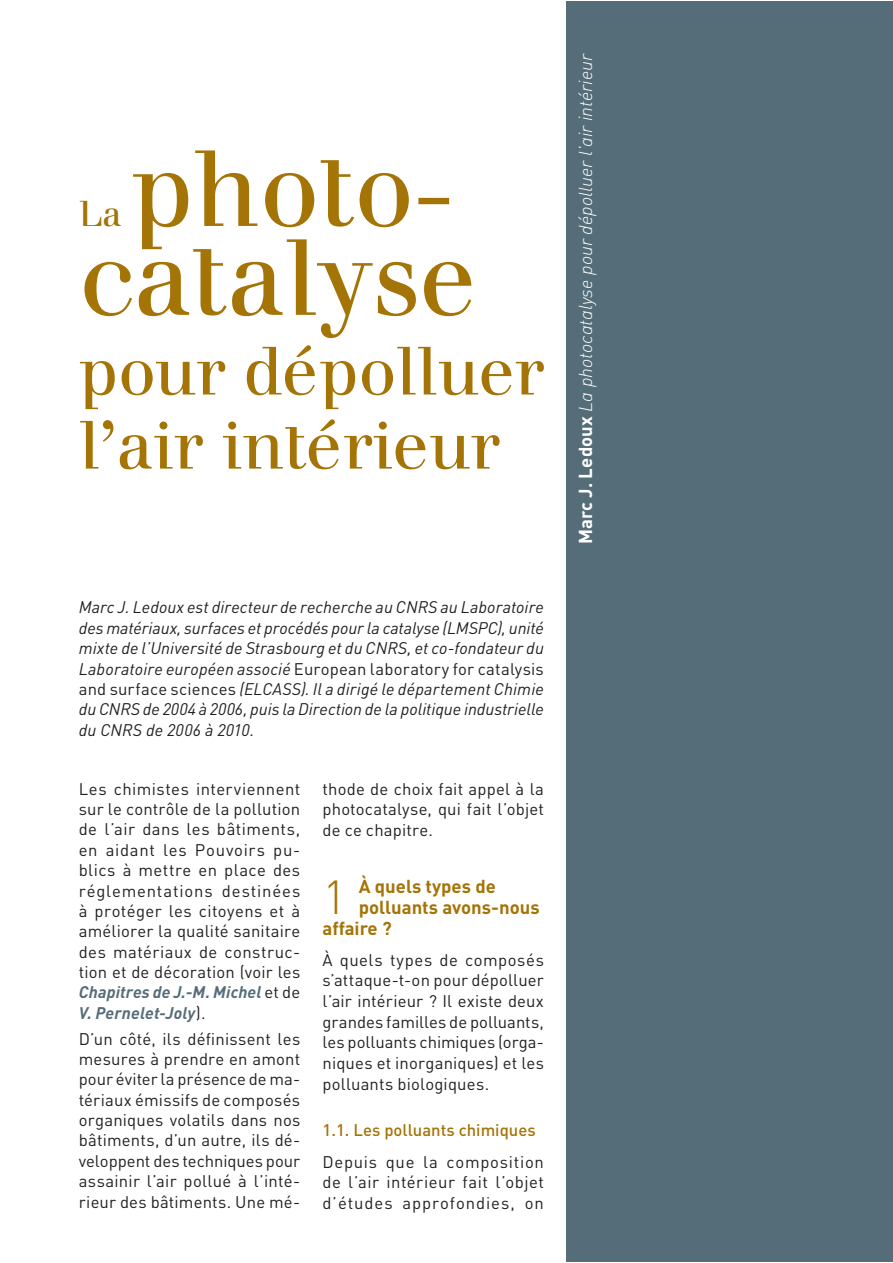
<style>
.page{position:relative;width:893px;height:1263px;background:#fff}
.page>*{position:absolute;margin:0;border:0;box-sizing:border-box;transform-origin:0 0}
.t1{font:105.6px/88.9px "Apfelbaum";color:#a57406;text-align:center}
.t2{font:66.75px/74.1px "Apfelbaum";color:#a57406}
.t3{font:300 47.1px "DIN";color:#a57406}
.t4{font:35.25px "Apfelbaum";color:#a57406}
.t5{font:18.45px "DIN Light Italic Alt";color:#fff}
.t6{font:700 18.45px "DIN";color:#a57406}
.t7{font:16.65px/20.4px "DIN";letter-spacing:.015em;color:#231f20;text-align:justify}
.t8{font:italic 16.65px/20.4px "DIN";color:#231f20;text-align:justify}
.t9{font:500 16.65px "DIN";color:#a57406}
.s1{font-style:normal}
.s2{font-weight:700;font-style:italic;color:#556d79}
.s3{font-family:"DIN";font-weight:700}
</style>
<div class="page">
<div style="left:566px;top:1px;width:327px;height:1260px;background:#556d79"></div>
<h1 class="t1" style="left:79px;top:145px;width:399px">photo&shy;catalyse</h1>
<h2 class="t2" style="left:79px;top:334px;width:467px">pour dépolluer l’air intérieur</h2>
<h3 class="t4" style="left:79px;top:193px;width:44px">La</h3>
<p class="t8" style="left:79px;top:599px;width:467px">Marc J. Ledoux est directeur de recherche au CNRS au Laboratoire des matériaux, surfaces et procédés pour la catalyse (LMSPC), unité mixte de l’Université de Strasbourg et du CNRS, et co-fondateur du Laboratoire européen associé <span class="s1">European laboratory for catalysis and surface sciences</span> (ELCASS). Il a dirigé le département Chimie du CNRS de 2004 à 2006, puis la Direction de la politique industrielle du CNRS de 2006 à 2010.</p>
<p class="t7" style="left:79px;top:780px;width:223px">Les chimistes interviennent sur le contrôle de la pollution de l’air dans les bâtiments, en aidant les Pouvoirs pu&shy;blics à mettre en place des réglementations destinées à protéger les citoyens et à améliorer la qualité sanitaire des matériaux de construc&shy;tion et de décoration (voir les <span class="s2">Chapitres de J.-M. Michel</span> et de <span class="s2">V. Pernelet-Joly</span>).</p>
<p class="t7" style="left:79px;top:1030px;width:223px">D’un côté, ils définissent les mesures à prendre en amont pour éviter la présence de ma&shy;tériaux émissifs de composés organiques volatils dans nos bâtiments, d’un autre, ils dé&shy;veloppent des techniques pour assainir l’air pollué à l’inté&shy;rieur des bâtiments. Une mé-</p>
<p class="t7" style="left:322px;top:780px;width:223px">thode de choix fait appel à la photocatalyse, qui fait l’objet de ce chapitre.</p>
<h3 class="t3" style="left:322px;top:868px;width:26px">1</h3>
<p class="t6" style="left:359px;top:880px;width:139px">À quels types de</p>
<p class="t6" style="left:359px;top:901px;width:182px">polluants avons-nous</p>
<p class="t6" style="left:322px;top:921px;width:71px">affaire ?</p>
<p class="t7" style="left:322px;top:951px;width:223px">À quels types de composés s’attaque-t-on pour dépolluer l’air intérieur ? Il existe deux grandes familles de polluants, les polluants chimiques (orga&shy;niques et inorganiques) et les polluants biologiques.</p>
<p class="t9" style="left:322px;top:1124px;width:215px">1.1. Les polluants chimiques</p>
<p class="t7" style="left:322px;top:1153px;width:223px">Depuis que la composition de l’air intérieur fait l’objet d’études approfondies, on</p>
<p class="t5" style="left:575px;top:544px;width:492px;rotate:-90deg"><span class="s3">Marc J. Ledoux</span> La photocatalyse pour dépolluer l’air intérieur</p>
</div>
